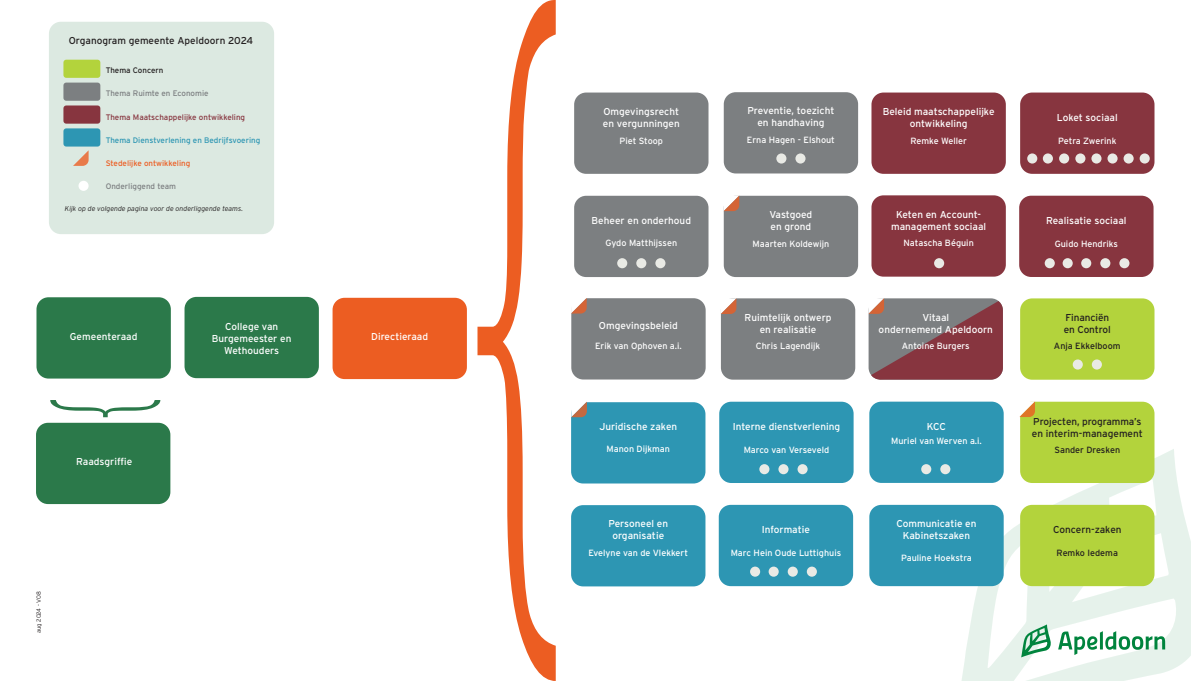
<style>
.page{position:relative;width:1191px;height:681px;background:#fff}
.page>*{position:absolute;margin:0;border:0;box-sizing:border-box;transform-origin:0 0}
.t1{font:10px/12px "Interstate";color:#fff;text-align:center}
.t2{font:10px/12px "Interstate";letter-spacing:-.01em;color:#231f20}
.t3{font:9px "Interstate";color:#fff}
.t4{font:9px "Interstate";color:#231f20}
.t5{font:8px "Interstate";color:#7c7f81}
.t6{font:8px "Interstate";color:#2d96b3}
.t7{font:8px "Interstate";color:#87353f}
.t8{font:8px "Interstate";color:#ec5d22}
.t9{font:8px "Interstate";color:#231f20}
.t10{font:italic 300 7px "Interstate";color:#231f20}
.t11{font:300 6px "Interstate";color:#231f20}
</style>
<div class="page">
<svg style="left:952px;top:448px;width:239px;height:232px;fill:#e6f2eb"></svg>
<svg style="left:1058px;top:631px;width:107px;height:23px"></svg>
<svg style="left:1021px;top:624px;width:30px;height:33px"></svg>
<div style="left:571px;top:402px;width:134px;height:81px;background:#2d96b3;border-radius:12px"></div>
<div style="left:571px;top:505px;width:134px;height:81px;background:#2d96b3;border-radius:12px"></div>
<div style="left:1020px;top:401px;width:134px;height:82px;background:#b3d33c;border-radius:12px"></div>
<div style="left:1020px;top:504px;width:134px;height:82px;background:#b3d33c;border-radius:12px"></div>
<svg style="left:477px;top:0;width:79px;height:680px"></svg>
<div style="left:721px;top:298px;width:134px;height:81px;background:#7c7f81;border-radius:12px"></div>
<div style="left:1020px;top:298px;width:134px;height:81px;background:#b3d33c;border-radius:12px"></div>
<div style="left:869px;top:504px;width:134px;height:82px;background:#2d96b3;border-radius:12px"></div>
<div style="left:869px;top:401px;width:134px;height:81px;background:#2d96b3;border-radius:12px"></div>
<div style="left:719px;top:504px;width:134px;height:82px;background:#2d96b3;border-radius:12px"></div>
<div style="left:719px;top:401px;width:134px;height:82px;background:#2d96b3;border-radius:12px"></div>
<div style="left:1019px;top:196px;width:134px;height:81px;background:#87353f;border-radius:12px"></div>
<div style="left:724px;top:92px;width:134px;height:81px;background:#7c7f81;border-radius:12px"></div>
<div style="left:724px;top:196px;width:134px;height:81px;background:#7c7f81;border-radius:12px"></div>
<div style="left:871px;top:92px;width:134px;height:82px;background:#87353f;border-radius:12px"></div>
<div style="left:574px;top:92px;width:134px;height:82px;background:#7c7f81;border-radius:12px"></div>
<div style="left:574px;top:196px;width:134px;height:81px;background:#7c7f81;border-radius:12px"></div>
<div style="left:871px;top:195px;width:134px;height:81px;background:#87353f;border-radius:12px"></div>
<div style="left:332px;top:297px;width:135px;height:82px;background:#ec5d22;border-radius:12px"></div>
<div style="left:184px;top:297px;width:135px;height:81px;background:#2b794a;border-radius:12px"></div>
<div style="left:36px;top:297px;width:135px;height:81px;background:#2b794a;border-radius:12px"></div>
<div style="left:49px;top:22px;width:225px;height:212px;background:#dce9e1;border-radius:12px"></div>
<div style="left:63px;top:105px;width:37px;height:19px;background:#87353f;border-radius:3px"></div>
<div style="left:63px;top:128px;width:37px;height:18px;background:#2d96b3;border-radius:3px"></div>
<div style="left:63px;top:60px;width:37px;height:18px;background:#b3d33c;border-radius:3px"></div>
<div style="left:63px;top:83px;width:37px;height:18px;background:#7c7f81;border-radius:3px"></div>
<div style="left:571px;top:298px;width:134px;height:81px;background:#7c7f81;border-radius:12px"></div>
<div style="left:36px;top:422px;width:134px;height:82px;background:#2b794a;border-radius:12px"></div>
<svg style="left:50px;top:400px;width:110px;height:17px"></svg>
<svg style="left:571px;top:298px;width:15px;height:15px"></svg>
<svg style="left:571px;top:401px;width:16px;height:16px"></svg>
<svg style="left:721px;top:298px;width:15px;height:16px"></svg>
<svg style="left:723px;top:195px;width:16px;height:16px"></svg>
<svg style="left:868px;top:298px;width:135px;height:81px;background:#855c62"></svg>
<svg style="left:73px;top:150px;width:16px;height:16px"></svg>
<svg style="left:1019px;top:401px;width:16px;height:16px"></svg>
<div style="left:1020px;top:92px;width:134px;height:82px;background:#87353f;border-radius:12px"></div>
<div style="left:776px;top:153px;width:10px;height:10px;background:#e9eae5;border-radius:50%"></div>
<div style="left:795px;top:153px;width:10px;height:10px;background:#e9eae5;border-radius:50%"></div>
<div style="left:617px;top:258px;width:10px;height:10px;background:#e9eae5;border-radius:50%"></div>
<div style="left:636px;top:258px;width:10px;height:10px;background:#e9eae5;border-radius:50%"></div>
<div style="left:655px;top:258px;width:10px;height:10px;background:#e9eae5;border-radius:50%"></div>
<div style="left:934px;top:258px;width:10px;height:10px;background:#e9eae5;border-radius:50%"></div>
<div style="left:921px;top:464px;width:10px;height:10px;background:#e9eae5;border-radius:50%"></div>
<div style="left:940px;top:464px;width:10px;height:10px;background:#e9eae5;border-radius:50%"></div>
<div style="left:1072px;top:359px;width:10px;height:10px;background:#e9eae5;border-radius:50%"></div>
<div style="left:1091px;top:359px;width:11px;height:10px;background:#e9eae5;border-radius:50%"></div>
<div style="left:759px;top:464px;width:10px;height:10px;background:#e9eae5;border-radius:50%"></div>
<div style="left:778px;top:464px;width:10px;height:10px;background:#e9eae5;border-radius:50%"></div>
<div style="left:797px;top:464px;width:10px;height:10px;background:#e9eae5;border-radius:50%"></div>
<div style="left:768px;top:566px;width:10px;height:10px;background:#e9eae5;border-radius:50%"></div>
<div style="left:787px;top:566px;width:11px;height:10px;background:#e9eae5;border-radius:50%"></div>
<div style="left:807px;top:566px;width:10px;height:10px;background:#e9eae5;border-radius:50%"></div>
<div style="left:750px;top:566px;width:10px;height:10px;background:#e9eae5;border-radius:50%"></div>
<div style="left:1081px;top:258px;width:10px;height:10px;background:#e9eae5;border-radius:50%"></div>
<div style="left:1100px;top:258px;width:10px;height:10px;background:#e9eae5;border-radius:50%"></div>
<div style="left:1119px;top:258px;width:10px;height:10px;background:#e9eae5;border-radius:50%"></div>
<div style="left:1062px;top:258px;width:10px;height:10px;background:#e9eae5;border-radius:50%"></div>
<div style="left:1044px;top:258px;width:10px;height:10px;background:#e9eae5;border-radius:50%"></div>
<div style="left:1042px;top:153px;width:11px;height:10px;background:#e9eae5;border-radius:50%"></div>
<div style="left:1059px;top:153px;width:10px;height:10px;background:#e9eae5;border-radius:50%"></div>
<div style="left:1075px;top:153px;width:10px;height:10px;background:#e9eae5;border-radius:50%"></div>
<div style="left:1027px;top:153px;width:10px;height:10px;background:#e9eae5;border-radius:50%"></div>
<div style="left:1107px;top:153px;width:10px;height:10px;background:#e9eae5;border-radius:50%"></div>
<div style="left:1123px;top:153px;width:10px;height:10px;background:#e9eae5;border-radius:50%"></div>
<div style="left:1139px;top:153px;width:10px;height:10px;background:#e9eae5;border-radius:50%"></div>
<div style="left:1091px;top:153px;width:10px;height:10px;background:#e9eae5;border-radius:50%"></div>
<div style="left:78px;top:181px;width:11px;height:10px;background:#fff;border-radius:50%"></div>
<p class="t2" style="left:69px;top:35px;width:186px">Organogram gemeente Apeldoorn 2024</p>
<p class="t9" style="left:106px;top:66px;width:59px">Thema Concern</p>
<p class="t5" style="left:106px;top:89px;width:104px">Thema Ruimte en Economie</p>
<p class="t7" style="left:106px;top:112px;width:141px">Thema Maatschappelijke ontwikkeling</p>
<p class="t6" style="left:106px;top:135px;width:156px">Thema Dienstverlening en Bedrijfsvoering</p>
<p class="t8" style="left:106px;top:158px;width:86px">Stedelijke ontwikkeling</p>
<p class="t5" style="left:106px;top:181px;width:72px">Onderliggend team</p>
<p class="t10" style="left:65px;top:204px;width:180px">Kijk op de volgende pagina voor de onderliggende teams.</p>
<p class="t1" style="left:70px;top:330px;width:69px">Gemeenteraad</p>
<p class="t1" style="left:76px;top:455px;width:57px">Raadsgriffie</p>
<p class="t1" style="left:212px;top:320px;width:81px">College van<br>Burgemeester en<br>Wethouders</p>
<p class="t11" style="left:35px;top:633px;width:44px;rotate:-90deg">aug 2024 - V08</p>
<p class="t1" style="left:371px;top:330px;width:58px">Directieraad</p>
<p class="t1" style="left:603px;top:105px;width:78px;text-align:left">Omgevingsrecht en vergunningen</p>
<p class="t3" style="left:619px;top:135px;width:45px">Piet Stoop</p>
<p class="t1" style="left:591px;top:214px;width:101px">Beheer en onderhoud</p>
<p class="t3" style="left:605px;top:237px;width:73px">Gydo Matthijssen</p>
<p class="t1" style="left:599px;top:319px;width:80px">Omgevingsbeleid</p>
<p class="t3" style="left:595px;top:340px;width:88px">Erik van Ophoven a.i.</p>
<p class="t1" style="left:599px;top:420px;width:79px">Juridische zaken</p>
<p class="t3" style="left:606px;top:443px;width:65px">Manon Dijkman</p>
<p class="t1" style="left:608px;top:517px;width:61px">Personeel en organisatie</p>
<p class="t3" style="left:588px;top:547px;width:101px">Evelyne van de Vlekkert</p>
<p class="t1" style="left:747px;top:105px;width:89px">Preventie, toezicht en handhaving</p>
<p class="t3" style="left:747px;top:134px;width:89px">Erna Hagen - Elshout</p>
<p class="t1" style="left:882px;top:105px;width:113px">Beleid maatschappelijke ontwikkeling</p>
<p class="t3" style="left:910px;top:135px;width:58px">Remke Weller</p>
<p class="t1" style="left:1056px;top:111px;width:62px">Loket sociaal</p>
<p class="t3" style="left:1058px;top:135px;width:60px">Petra Zwerink</p>
<p class="t1" style="left:769px;top:208px;width:44px;text-align:left">Vastgoed en grond</p>
<p class="t3" style="left:752px;top:238px;width:78px">Maarten Koldewijn</p>
<p class="t1" style="left:891px;top:208px;width:97px">Keten en Account&shy;management sociaal</p>
<p class="t3" style="left:903px;top:238px;width:72px">Natascha Béguin</p>
<p class="t1" style="left:1046px;top:214px;width:82px">Realisatie sociaal</p>
<p class="t3" style="left:1054px;top:238px;width:65px">Guido Hendriks</p>
<p class="t1" style="left:744px;top:311px;width:88px">Ruimtelijk ontwerp en realisatie</p>
<p class="t3" style="left:756px;top:340px;width:66px">Chris Lagendijk</p>
<p class="t1" style="left:878px;top:311px;width:116px">Vitaal<br>ondernemend Apeldoorn</p>
<p class="t3" style="left:902px;top:340px;width:69px">Antoine Burgers</p>
<p class="t2" style="left:1063px;top:311px;width:49px">Financiën en Control</p>
<p class="t4" style="left:1054px;top:340px;width:68px">Anja Ekkelboom</p>
<p class="t1" style="left:732px;top:420px;width:109px">Interne dienstverlening</p>
<p class="t3" style="left:743px;top:444px;width:87px">Marco van Verseveld</p>
<p class="t1" style="left:927px;top:420px;width:21px">KCC</p>
<p class="t3" style="left:891px;top:435px;width:92px">Muriel van Werven a.i.</p>
<p class="t2" style="left:1031px;top:415px;width:113px">Projecten, programma’s en interim-management</p>
<p class="t4" style="left:1054px;top:444px;width:67px">Sander Dresken</p>
<p class="t1" style="left:762px;top:523px;width:50px">Informatie</p>
<p class="t3" style="left:730px;top:547px;width:112px">Marc Hein Oude Luttighuis</p>
<p class="t1" style="left:896px;top:517px;width:82px">Communicatie en<br>Kabinetszaken</p>
<p class="t3" style="left:901px;top:552px;width:72px">Pauline Hoekstra</p>
<p class="t2" style="left:1053px;top:523px;width:70px">Concern-zaken</p>
<p class="t4" style="left:1056px;top:547px;width:63px">Remko Iedema</p>
</div>
